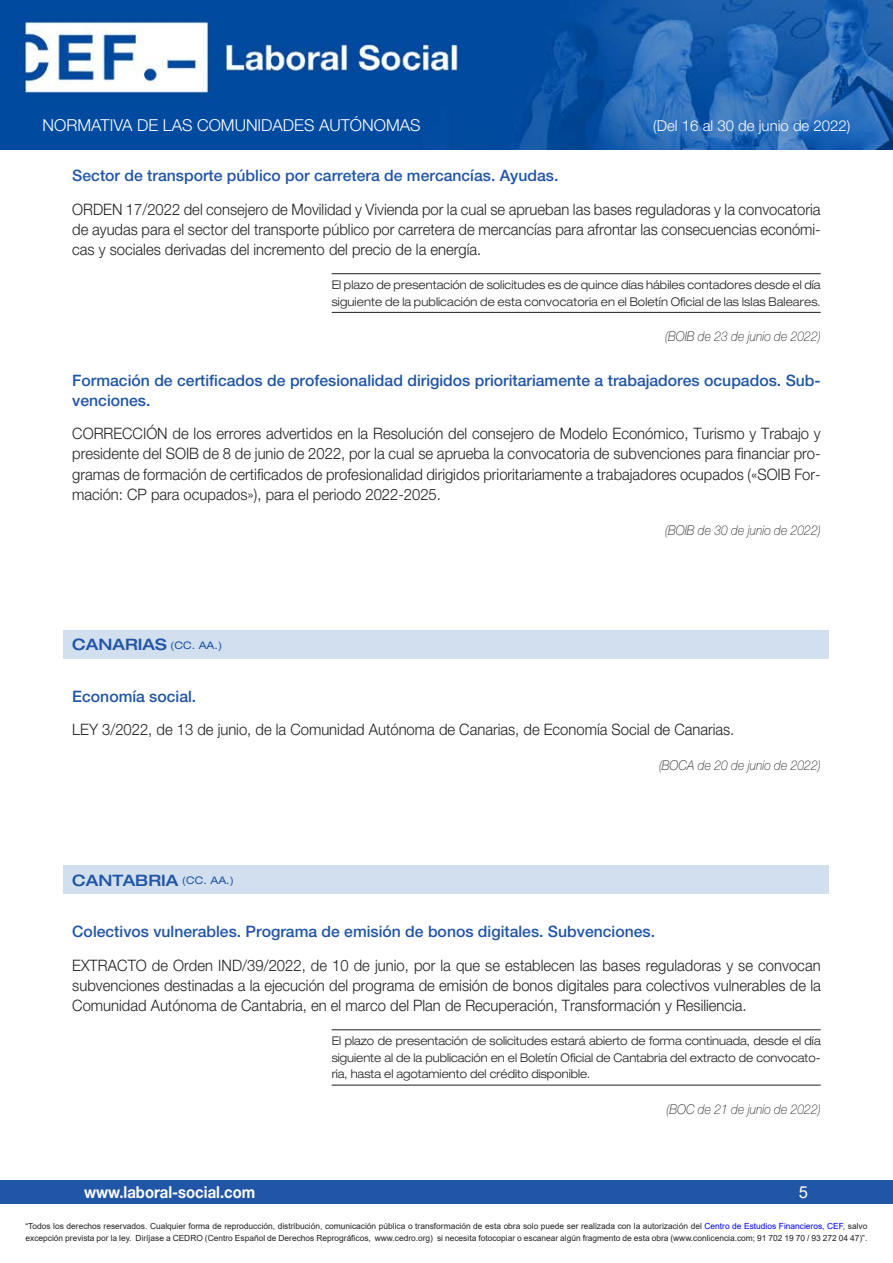
<style>
.page{position:relative;width:893px;height:1263px;background:#fff}
.page>*{position:absolute;margin:0;border:0;box-sizing:border-box;transform-origin:0 0}
.t1{font:300 16.5px "Helvetica Neue LT Std";color:#fff}
.t2{font:700 16.5px "Helvetica Neue LT Std";color:#fff;scale:.9 1}
.t3{font:16.5px "Arial";color:#fff}
.Contenido{font:300 15.75px/20.4px "Helvetica Neue LT Std";color:#231f20;text-align:justify;scale:.94 1}
.Título-cabecera{font:500 15.75px/19.6px "Helvetica Neue LT Std";color:#2155a5}
.Comunidades_division{font:500 expanded 15.75px "Helvetica Neue LT Std";color:#2155a5}
.t4{font:300 15px "Helvetica Neue LT Std";color:#fff}
.publicación{font:italic 100 13.5px "Helvetica Neue LT Std";color:#231f20;scale:.9 1}
.Plazo{font:300 expanded 12px/16.6px "Helvetica Neue LT Std";letter-spacing:.005em;color:#231f20;scale:.92 1}
.t5{font:8.4px/12px "Arial";color:#231f20}
.s1{font-weight:400;font-size:10.5px}
.s2{color:#00f}
</style>
<div class="page">
<div style="left:0;top:1180px;width:893px;height:23px;background:#2155a5"></div>
<img style="left:0;top:0;width:893px;height:149px">
<hr style="left:332px;top:273px;width:489px;height:1px;background:#231f20">
<hr style="left:332px;top:312px;width:489px;height:1px;background:#231f20">
<hr style="left:332px;top:1029px;width:489px;height:1px;background:#231f20">
<hr style="left:332px;top:1085px;width:489px;height:1px;background:#231f20">
<div style="left:64px;top:630px;width:765px;height:29px;background:#d1dfee"></div>
<div style="left:64px;top:866px;width:765px;height:28px;background:#d1dfee"></div>
<p class="t1" style="left:43px;top:115px;width:379px">NORMATIVA DE LAS COMUNIDADES AUTÓNOMAS</p>
<p class="t4" style="left:653px;top:117px;width:199px">(Del 16 al 30 de junio de 2022)</p>
<p class="Título-cabecera" style="left:72px;top:166px;width:488px">Sector de transporte público por carretera de mercancías. Ayudas.</p>
<p class="Contenido" style="left:72px;top:198px;width:798px">ORDEN 17/2022 del consejero de Movilidad y Vivienda por la cual se aprueban las bases reguladoras y la convocatoria de ayudas para el sector del transporte público por carretera de mercancías para afrontar las consecuencias económi&shy;cas y sociales derivadas del incremento del precio de la energía.</p>
<p class="Plazo" style="left:332px;top:276px;width:533px">El plazo de presentación de solicitudes es de quince días hábiles contadores desde el día siguiente de la publicación de esta convocatoria en el Boletín Oficial de las Islas Baleares.</p>
<p class="publicación" style="left:665px;top:328px;width:174px">(BOIB de 23 de junio de 2022)</p>
<p class="Título-cabecera" style="left:72px;top:370px;width:750px">Formación de certificados de profesionalidad dirigidos prioritariamente a trabajadores ocupados. Sub&shy;venciones.</p>
<p class="Contenido" style="left:72px;top:423px;width:798px">CORRECCIÓN de los errores advertidos en la Resolución del consejero de Modelo Económico, Turismo y Trabajo y presidente del SOIB de 8 de junio de 2022, por la cual se aprueba la convocatoria de subvenciones para financiar pro&shy;gramas de formación de certificados de profesionalidad dirigidos prioritariamente a trabajadores ocupados («SOIB For&shy;mación: CP para ocupados»), para el periodo 2022-2025.</p>
<p class="publicación" style="left:665px;top:523px;width:174px">(BOIB de 30 de junio de 2022)</p>
<p class="Comunidades_division" style="left:72px;top:635px;width:152px">CANARIAS <span class="s1">(CC. AA.)</span></p>
<p class="Título-cabecera" style="left:72px;top:686px;width:126px">Economía social.</p>
<p class="Contenido" style="left:72px;top:719px;width:706px">LEY 3/2022, de 13 de junio, de la Comunidad Autónoma de Canarias, de Economía Social de Canarias.</p>
<p class="publicación" style="left:659px;top:758px;width:181px">(BOCA de 20 de junio de 2022)</p>
<p class="Comunidades_division" style="left:72px;top:870px;width:163px">CANTABRIA <span class="s1">(CC. AA.)</span></p>
<p class="Título-cabecera" style="left:72px;top:922px;width:584px">Colectivos vulnerables. Programa de emisión de bonos digitales. Subvenciones.</p>
<p class="Contenido" style="left:72px;top:954px;width:798px">EXTRACTO de Orden IND/39/2022, de 10 de junio, por la que se establecen las bases reguladoras y se convocan subvenciones destinadas a la ejecución del programa de emisión de bonos digitales para colectivos vulnerables de la Comunidad Autónoma de Cantabria, en el marco del Plan de Recuperación, Transformación y Resiliencia.</p>
<p class="Plazo" style="left:332px;top:1032px;width:533px;text-align:justify">El plazo de presentación de solicitudes estará abierto de forma continuada, desde el día siguiente al de la publicación en el Boletín Oficial de Cantabria del extracto de convocato&shy;ria, hasta el agotamiento del crédito disponible.</p>
<p class="publicación" style="left:666px;top:1101px;width:173px">(BOC de 21 de junio de 2022)</p>
<p class="t2" style="left:84px;top:1182px;width:192px">www.laboral-social.com</p>
<p class="t3" style="left:799px;top:1180px;width:11px">5</p>
<p class="t5" style="left:26px;top:1220px;width:843px">“Todos los derechos reservados. Cualquier forma de reproducción, distribución, comunicación pública o transformación de esta obra solo puede ser realizada con la autorización del <span class="s2">Centro de Estudios Financieros, CEF</span>, salvo excepción prevista por la ley. Diríjase a CEDRO (Centro Español de Derechos Reprográficos, www.cedro.org) si necesita fotocopiar o escanear algún fragmento de esta obra (www.conlicencia.com; 91 702 19 70 / 93 272 04 47)”.</p>
</div>
